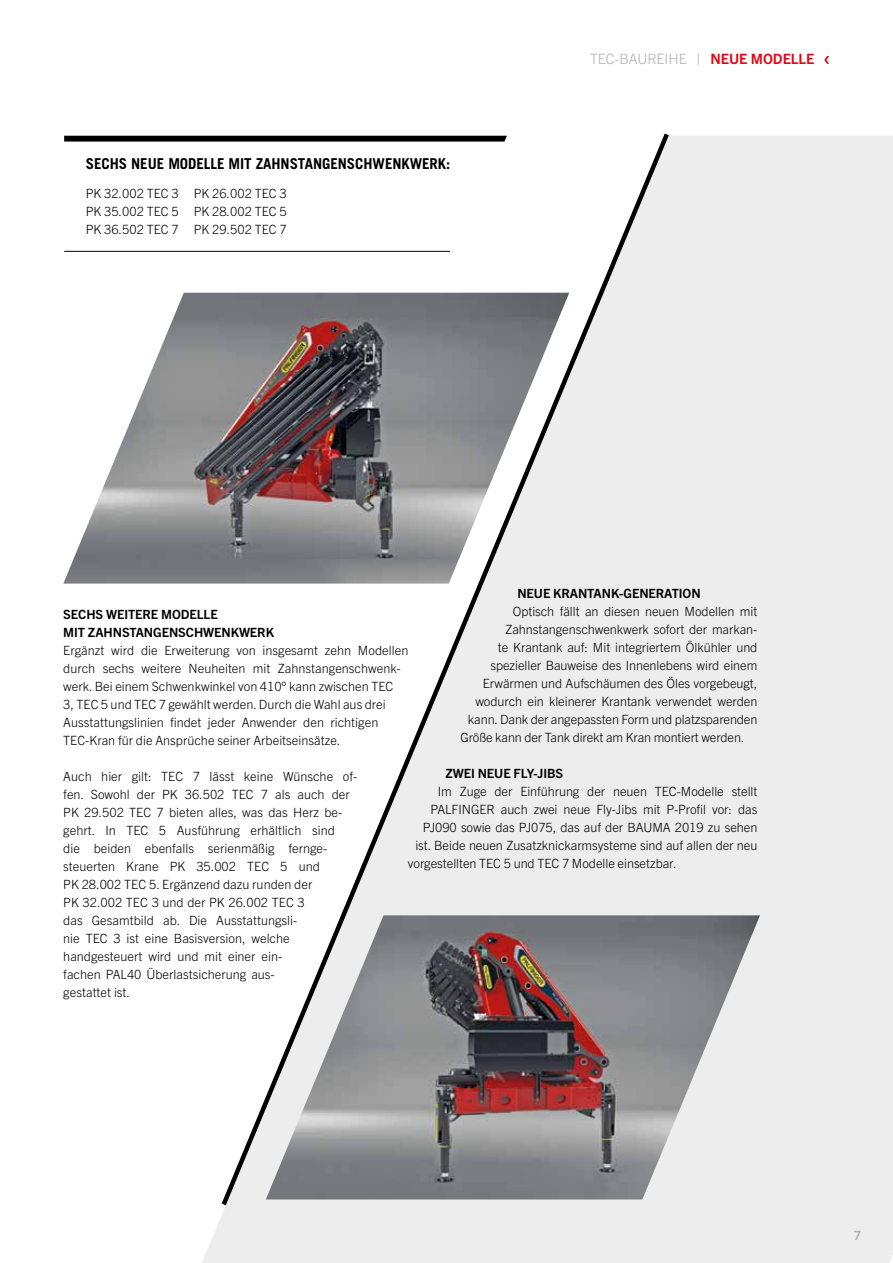
<style>
.page{position:relative;width:893px;height:1263px;background:#fff}
.page>*{position:absolute;margin:0;border:0;box-sizing:border-box;transform-origin:0 0}
.t1{font:700 15px "Trade Gothic";letter-spacing:-.005em;color:#000}
.t2{font:300 14.25px "Trade Gothic Next LT Pro";color:#b3b2b2}
.t3{font:300 12.75px/18px "Trade Gothic Next LT Pro";color:#000}
.t4{font:700 12.75px/18px "Trade Gothic Next LT Pro";letter-spacing:-.005em;color:#000}
.t5{font:700 12.75px "Trade Gothic Next LT Pro";color:#b3b2b2}
.s1{font-weight:700;color:#e30613}
</style>
<div class="page">
<div style="left:202px;top:136px;width:691px;height:1127px;background:#ededed"></div>
<svg style="left:218px;top:133px;width:455px;height:1077px"></svg>
<svg style="left:824px;top:56px;width:5px;height:8px"></svg>
<img style="left:63px;top:293px;width:506px;height:291px">
<img style="left:266px;top:915px;width:494px;height:284px">
<div style="left:68px;top:136px;width:426px;height:115px;background:#fff"></div>
<svg style="left:64px;top:136px;width:443px;height:6px;background:#131313"></svg>
<hr style="left:64px;top:251px;width:386px;height:1px;background:#000">
<p class="t1" style="left:86px;top:155px;width:366px">SECHS NEUE MODELLE MIT ZAHNSTANGENSCHWENKWERK:</p>
<p class="t3" style="left:86px;top:183px;width:202px;text-align:justify">PK 32.002 TEC 3 PK 26.002 TEC 3<br>PK 35.002 TEC 5 PK 28.002 TEC 5<br>PK 36.502 TEC 7 PK 29.502 TEC 7</p>
<p class="t2" style="left:590px;top:49px;width:226px">TEC-BAUREIHE | <span class="s1">NEUE MODELLE</span></p>
<p class="t4" style="left:517px;top:584px;width:185px">NEUE KRANTANK-GENERATION</p>
<p class="t3" style="left:513px;top:602px;width:246px">Optisch fällt an diesen neuen Modellen mit</p>
<p class="t3" style="left:505px;top:620px;width:253px">Zahnstangenschwenkwerk sofort der markan-</p>
<p class="t3" style="left:498px;top:638px;width:261px">te Krantank auf: Mit integriertem Ölkühler und</p>
<p class="t3" style="left:490px;top:656px;width:268px">spezieller Bauweise des Innenlebens wird einem</p>
<p class="t3" style="left:483px;top:674px;width:276px">Erwärmen und Aufschäumen des Öles vorgebeugt,</p>
<p class="t3" style="left:475px;top:692px;width:284px">wodurch ein kleinerer Krantank verwendet werden</p>
<p class="t3" style="left:468px;top:710px;width:291px">kann. Dank der angepassten Form und platzsparenden</p>
<p class="t3" style="left:460px;top:728px;width:286px">Größe kann der Tank direkt am Kran montiert werden.</p>
<p class="t4" style="left:445px;top:764px;width:119px">ZWEI NEUE FLY-JIBS</p>
<p class="t3" style="left:438px;top:782px;width:321px">Im Zuge der Einführung der neuen TEC-Modelle stellt</p>
<p class="t3" style="left:430px;top:800px;width:328px">PALFINGER auch zwei neue Fly-Jibs mit P-Profil vor: das</p>
<p class="t3" style="left:423px;top:818px;width:336px">PJ090 sowie das PJ075, das auf der BAUMA 2019 zu sehen</p>
<p class="t3" style="left:415px;top:836px;width:344px">ist. Beide neuen Zusatzknickarmsysteme sind auf allen der neu</p>
<p class="t3" style="left:408px;top:854px;width:270px">vorgestellten TEC 5 und TEC 7 Modelle einsetzbar.</p>
<p class="t4" style="left:63px;top:605px;width:212px">SECHS WEITERE MODELLE<br>MIT ZAHNSTANGENSCHWENKWERK</p>
<p class="t3" style="left:63px;top:641px;width:347px">Ergänzt wird die Erweiterung von insgesamt zehn Modellen durch sechs weitere Neuheiten mit Zahnstangenschwenk&shy;werk. Bei einem Schwenkwinkel von 410° kann zwischen TEC<br>3, TEC 5 und TEC 7 gewählt werden. Durch die Wahl aus drei Ausstattungslinien findet jeder Anwender den richtigen TEC-Kran für die Ansprüche seiner Arbeitseinsätze.</p>
<p class="t3" style="left:63px;top:767px;width:295px">Auch hier gilt: TEC 7 lässt keine Wünsche of&shy;fen. Sowohl der PK 36.502 TEC 7 als auch der PK 29.502 TEC 7 bieten alles, was das Herz be&shy;gehrt. In TEC 5 Ausführung erhältlich sind<br>die beiden ebenfalls serienmäßig fernge&shy;steuerten Krane PK 35.002 TEC 5 und<br>PK 28.002 TEC 5. Ergänzend dazu runden der<br>PK 32.002 TEC 3 und der PK 26.002 TEC 3<br>das Gesamtbild ab. Die Ausstattungsli-<br>nie TEC 3 ist eine Basisversion, welche handgesteuert wird und mit einer ein-<br>fachen PAL40 Überlastsicherung aus-<br>gestattet ist.</p>
<p class="t5" style="left:854px;top:1226px;width:9px">7</p>
</div>
